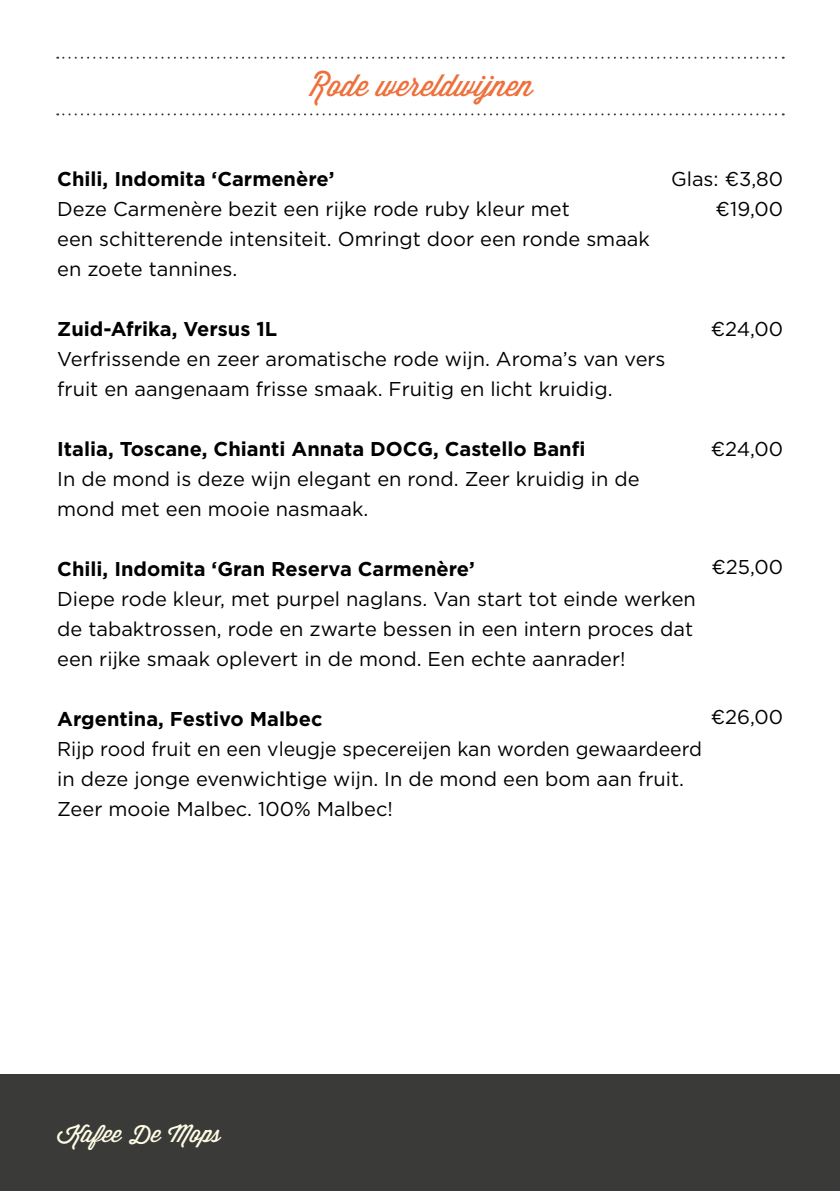
<style>
.page{position:relative;width:840px;height:1191px;background:#fff}
.page>*{position:absolute;margin:0;border:0;box-sizing:border-box;transform-origin:0 0}
.t1{font:30px "Wisdom Script AI";color:#ee703b}
.t2{font:24px "Wisdom Script AI";color:#fffce5}
.t3{font:20px/30px "Gotham";color:#000}
.t4{font:700 20px "Gotham";color:#000}
</style>
<div class="page">
<div style="left:0;top:1074px;width:839px;height:117px;background:#3a3a39"></div>
<svg style="left:57px;top:57px;width:726px;height:2px"></svg>
<svg style="left:57px;top:113px;width:726px;height:2px"></svg>
<h1 class="t1" style="left:308px;top:63px;width:226px">Rode wereldwijnen</h1>
<p class="t4" style="left:57px;top:166px;width:278px">Chili, Indomita ‘Carmenère’</p>
<p class="t3" style="left:57px;top:194px;width:594px">Deze Carmenère bezit een rijke rode ruby kleur met<br>een schitterende intensiteit. Omringt door een ronde smaak en zoete tannines.</p>
<p class="t3" style="left:670px;top:164px;width:114px;text-align:right">Glas: €3,80 €19,00</p>
<p class="t4" style="left:57px;top:316px;width:221px">Zuid-Afrika, Versus 1L</p>
<p class="t3" style="left:57px;top:344px;width:609px">Verfrissende en zeer aromatische rode wijn. Aroma’s van vers fruit en aangenaam frisse smaak. Fruitig en licht kruidig.</p>
<p class="t4" style="left:57px;top:436px;width:529px">Italia, Toscane, Chianti Annata DOCG, Castello Banfi</p>
<p class="t3" style="left:57px;top:464px;width:583px">In de mond is deze wijn elegant en rond. Zeer kruidig in de mond met een mooie nasmaak.</p>
<p class="t3" style="left:710px;top:314px;width:74px">€24,00</p>
<p class="t3" style="left:710px;top:434px;width:74px">€24,00</p>
<p class="t4" style="left:57px;top:556px;width:419px">Chili, Indomita ‘Gran Reserva Carmenère’</p>
<p class="t3" style="left:57px;top:584px;width:639px">Diepe rode kleur, met purpel naglans. Van start tot einde werken de tabaktrossen, rode en zwarte bessen in een intern proces dat een rijke smaak oplevert in de mond. Een echte aanrader!</p>
<p class="t3" style="left:711px;top:552px;width:73px">€25,00</p>
<p class="t4" style="left:57px;top:706px;width:266px">Argentina, Festivo Malbec</p>
<p class="t3" style="left:57px;top:734px;width:646px">Rijp rood fruit en een vleugje specereijen kan worden gewaardeerd in deze jonge evenwichtige wijn. In de mond een bom aan fruit.<br>Zeer mooie Malbec. 100% Malbec!</p>
<p class="t3" style="left:710px;top:702px;width:74px">€26,00</p>
<p class="t2" style="left:57px;top:1114px;width:165px">Kafee De Mops</p>
</div>
